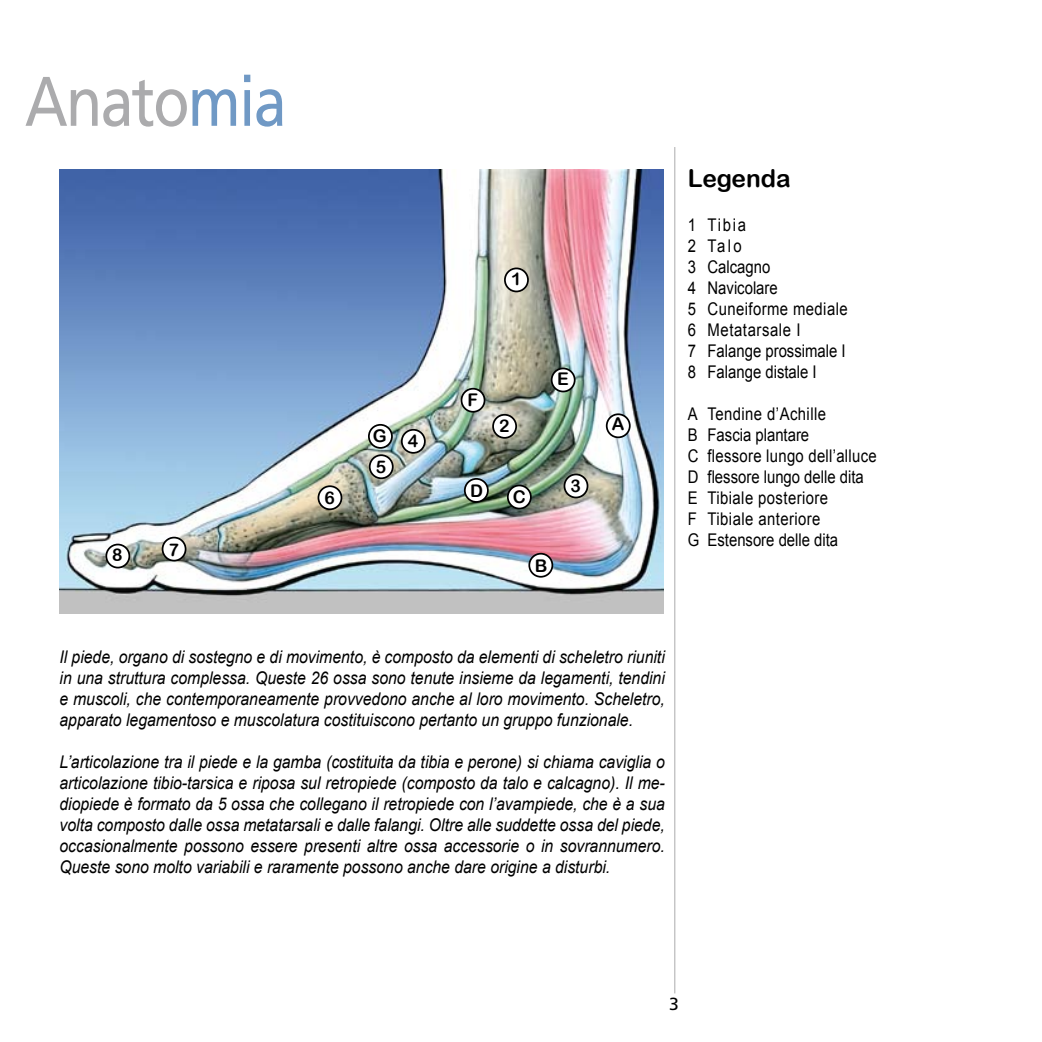
<style>
.page{position:relative;width:1042px;height:1042px;background:#fff}
.page>*{position:absolute;margin:0;border:0;box-sizing:border-box;transform-origin:0 0}
.t1{font:70px "Frutiger";letter-spacing:-.03em;color:#ababad;scale:.85 1}
.t2{font:24.5px "Arial Rounded MT Bold";color:#000}
.t3{font:italic 17.5px/21px "Arial";color:#000;text-align:justify;scale:.9 1}
.t4{font:17.5px/21px "Arial";letter-spacing:.02em;color:#000;scale:.85 1}
.t5{font:17.5px/21px "Arial";color:#000;scale:.85 1}
.t6{font:17.5px "Arial Rounded MT Bold";color:#000}
.t7{font:17.5px "Frutiger";color:#000}
.s1{color:#7099c5}
</style>
<div class="page">
<hr style="left:674px;top:147px;width:1px;height:846px;background:#ababad">
<img style="left:60px;top:169px;width:603px;height:444px">
<div style="left:465px;top:479px;width:23px;height:23px;background:#fff;border-radius:50%"></div>
<div style="left:464px;top:478px;width:25px;height:25px;border:2px solid #000;border-radius:50%"></div>
<div style="left:508px;top:485px;width:23px;height:23px;background:#fff;border-radius:50%"></div>
<div style="left:507px;top:484px;width:25px;height:25px;border:2px solid #000;border-radius:50%"></div>
<div style="left:529px;top:554px;width:23px;height:23px;background:#fff;border-radius:50%"></div>
<div style="left:528px;top:553px;width:25px;height:25px;border:2px solid #000;border-radius:50%"></div>
<div style="left:607px;top:414px;width:23px;height:23px;background:#fff;border-radius:50%"></div>
<div style="left:606px;top:413px;width:24px;height:25px;border:2px solid #000;border-radius:50%"></div>
<div style="left:369px;top:425px;width:23px;height:23px;background:#fff;border-radius:50%"></div>
<div style="left:368px;top:424px;width:25px;height:25px;border:2px solid #000;border-radius:50%"></div>
<div style="left:461px;top:389px;width:23px;height:23px;background:#fff;border-radius:50%"></div>
<div style="left:461px;top:388px;width:24px;height:25px;border:2px solid #000;border-radius:50%"></div>
<div style="left:552px;top:368px;width:23px;height:23px;background:#fff;border-radius:50%"></div>
<div style="left:551px;top:368px;width:24px;height:24px;border:2px solid #000;border-radius:50%"></div>
<div style="left:402px;top:430px;width:23px;height:23px;background:#fff;border-radius:50%"></div>
<div style="left:401px;top:429px;width:25px;height:25px;border:2px solid #000;border-radius:50%"></div>
<div style="left:564px;top:474px;width:23px;height:23px;background:#fff;border-radius:50%"></div>
<div style="left:563px;top:473px;width:25px;height:25px;border:2px solid #000;border-radius:50%"></div>
<div style="left:493px;top:415px;width:23px;height:23px;background:#fff;border-radius:50%"></div>
<div style="left:492px;top:414px;width:25px;height:25px;border:2px solid #000;border-radius:50%"></div>
<div style="left:505px;top:268px;width:23px;height:23px;background:#fff;border-radius:50%"></div>
<div style="left:504px;top:267px;width:25px;height:25px;border:2px solid #000;border-radius:50%"></div>
<div style="left:106px;top:544px;width:23px;height:23px;background:#fff;border-radius:50%"></div>
<div style="left:105px;top:544px;width:25px;height:24px;border:2px solid #000;border-radius:50%"></div>
<div style="left:163px;top:537px;width:23px;height:24px;background:#fff;border-radius:50%"></div>
<div style="left:162px;top:537px;width:24px;height:24px;border:2px solid #000;border-radius:50%"></div>
<div style="left:318px;top:486px;width:23px;height:23px;background:#fff;border-radius:50%"></div>
<div style="left:317px;top:485px;width:25px;height:25px;border:2px solid #000;border-radius:50%"></div>
<div style="left:370px;top:455px;width:23px;height:23px;background:#fff;border-radius:50%"></div>
<div style="left:369px;top:454px;width:25px;height:25px;border:2px solid #000;border-radius:50%"></div>
<h1 class="t1" style="left:25px;top:60px;width:310px">Anato<span class="s1">mia</span></h1>
<p class="t6" style="left:112px;top:545px;width:12px">8</p>
<p class="t6" style="left:168px;top:539px;width:12px">7</p>
<p class="t6" style="left:324px;top:487px;width:12px">6</p>
<p class="t6" style="left:373px;top:426px;width:15px">G</p>
<p class="t6" style="left:376px;top:456px;width:12px">5</p>
<p class="t6" style="left:408px;top:430px;width:12px">4</p>
<p class="t6" style="left:511px;top:269px;width:12px">1</p>
<p class="t6" style="left:467px;top:389px;width:12px">F</p>
<p class="t6" style="left:499px;top:415px;width:12px">2</p>
<p class="t6" style="left:470px;top:480px;width:14px">D</p>
<p class="t6" style="left:513px;top:487px;width:14px">C</p>
<p class="t6" style="left:557px;top:369px;width:13px">E</p>
<p class="t6" style="left:570px;top:475px;width:12px">3</p>
<p class="t6" style="left:535px;top:555px;width:14px">B</p>
<p class="t6" style="left:612px;top:414px;width:14px">A</p>
<h2 class="t2" style="left:688px;top:163px;width:104px">Legenda</h2>
<p class="t5" style="left:688px;top:215px;width:190px">1 Tibia<br>2 Talo<br>3 Calcagno<br>4 Navicolare<br>5 Cuneiforme mediale<br>6 Metatarsale I<br>7 Falange prossimale I<br>8 Falange distale I</p>
<p class="t4" style="left:688px;top:404px;width:224px">A Tendine d’Achille<br>B Fascia plantare<br>C flessore lungo dell’alluce<br>D flessore lungo delle dita<br>E Tibiale posteriore<br>F Tibiale anteriore<br>G Estensore delle dita</p>
<p class="t3" style="left:60px;top:646px;width:674px">Il piede, organo di sostegno e di movimento, è composto da elementi di scheletro riuniti in una struttura complessa. Queste 26 ossa sono tenute insieme da legamenti, tendini e muscoli, che contemporaneamente provvedono anche al loro movimento. Scheletro, apparato legamentoso e muscolatura costituiscono pertanto un gruppo funzionale.</p>
<p class="t3" style="left:60px;top:751px;width:674px">L’articolazione tra il piede e la gamba (costituita da tibia e perone) si chiama caviglia o articolazione tibio-tarsica e riposa sul retropiede (composto da talo e calcagno). Il me&shy;diopiede è formato da 5 ossa che collegano il retropiede con l’avampiede, che è a sua volta composto dalle ossa metatarsali e dalle falangi. Oltre alle suddette ossa del piede, occasionalmente possono essere presenti altre ossa accessorie o in sovrannumero.<br>Queste sono molto variabili e raramente possono anche dare origine a disturbi.</p>
<p class="t7" style="left:669px;top:994px;width:11px">3</p>
</div>
